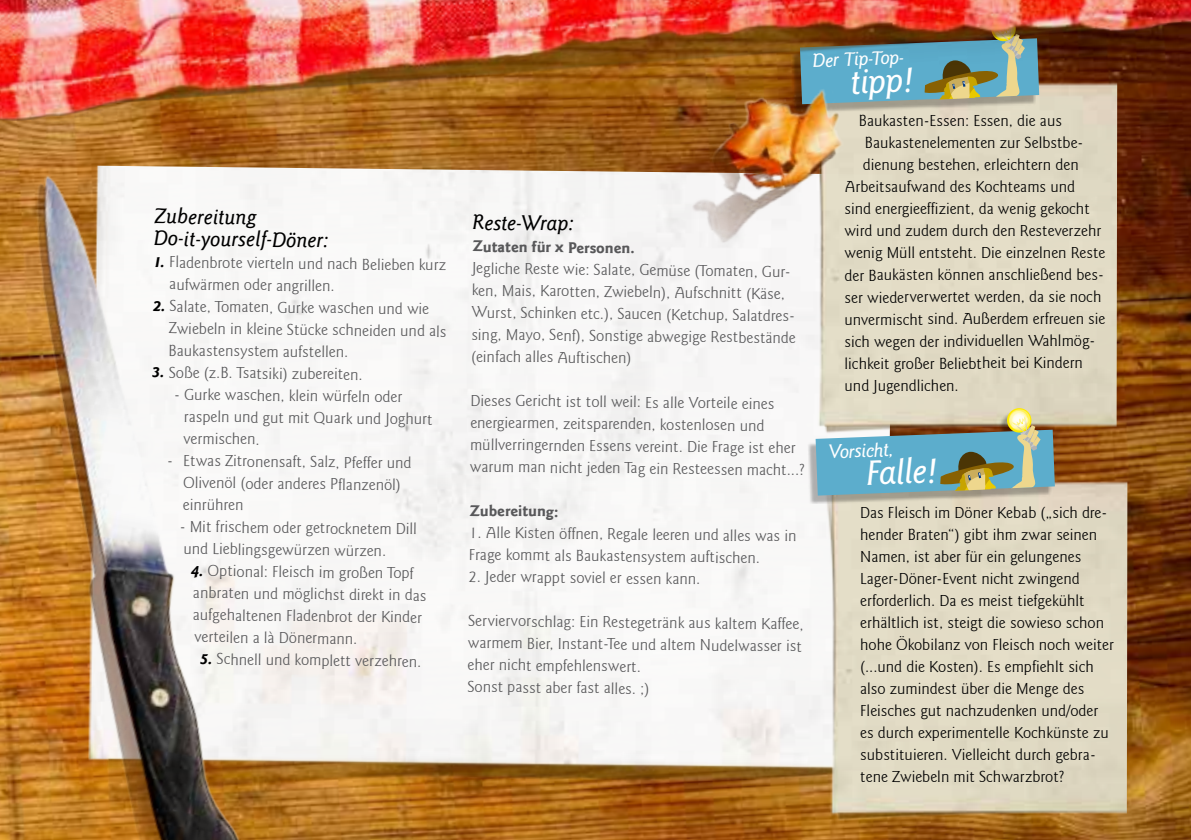
<style>
.page{position:relative;width:1191px;height:840px;background:#fff}
.page>*{position:absolute;margin:0;border:0;box-sizing:border-box;transform-origin:0 0}
.t1{font:italic 500 36px "Goudy Sans LT";color:#fff}
.t2{font:italic 500 22px/21.8px "Goudy Sans LT";color:#000}
.t3{font:italic 500 20px "Goudy Sans LT";color:#fff}
.t4{font:300 16px/22.2px "Goudy Sans IT Cby BT";color:#58585a}
.t5{font:300 16px/22px "Goudy Sans IT Cby BT";color:#000}
.t6{font:700 16px "Goudy Sans LT";color:#58585a}
.s1{font-family:"Goudy Sans LT";font-weight:700;font-style:italic;color:#000}
</style>
<div class="page">
<img style="left:892px;top:174px;width:299px;height:665px">
<img style="left:436px;top:174px;width:456px;height:665px">
<img style="left:0;top:174px;width:436px;height:665px">
<img style="left:796px;top:174px;width:321px;height:265px">
<img style="left:808px;top:468px;width:319px;height:358px">
<div style="left:807px;top:411px;width:244px;height:93px;background:#000;opacity:.3"></div>
<svg style="left:1006px;top:407px;width:25px;height:25px"></svg>
<svg style="left:815px;top:413px;width:239px;height:82px;background:#84aaaa"></svg>
<div style="left:1011px;top:421px;width:8px;height:7px;background:#fff7a3;border-radius:50%"></div>
<svg style="left:1009px;top:409px;width:19px;height:19px"></svg>
<img style="left:0;top:0;width:1191px;height:174px">
<img style="left:585px;top:26px;width:319px;height:302px">
<h2 class="t2" style="left:154px;top:205px;width:176px;rotate:1deg">Zubereitung<br>Do-it-yourself-Döner:</h2>
<p class="t4" style="left:170px;top:250px;width:278px;text-indent:-16px;rotate:1deg"><span class="s1">1.</span> Fladenbrote vierteln und nach Belieben kurz aufwärmen oder angrillen.</p>
<p class="t4" style="left:169px;top:294px;width:279px;text-indent:-16px;rotate:1deg"><span class="s1">2.</span> Salate, Tomaten, Gurke waschen und wie<br>Zwiebeln in kleine Stücke schneiden und als<br>Baukastensystem aufstellen.</p>
<p class="t4" style="left:153px;top:360px;width:212px;rotate:1deg"><span class="s1">3.</span> Soße (z.B. Tsatsiki) zubereiten.</p>
<p class="t4" style="left:184px;top:382px;width:250px;text-indent:-10px;rotate:1deg">- Gurke waschen, klein würfeln oder raspeln und gut mit Quark und Joghurt vermischen.</p>
<p class="t4" style="left:184px;top:448px;width:230px;text-indent:-16px;rotate:1deg">- Etwas Zitronensaft, Salz, Pfeffer und<br>Olivenöl (oder anderes Pflanzenöl) einrühren</p>
<p class="t4" style="left:180px;top:514px;width:239px;rotate:1deg">- Mit frischem oder getrocknetem Dill und Lieblingsgewürzen würzen.</p>
<p class="t4" style="left:191px;top:558px;width:237px;rotate:1deg"><span class="s1">4.</span> Optional: Fleisch im großen Topf anbraten und möglichst direkt in das aufgehaltenen Fladenbrot der Kinder verteilen a là Dönermann.</p>
<p class="t4" style="left:200px;top:646px;width:222px;rotate:1deg"><span class="s1">5.</span> Schnell und komplett verzehren.</p>
<h2 class="t2" style="left:473px;top:211px;width:103px;rotate:1deg">Reste-Wrap:</h2>
<p class="t6" style="left:472px;top:236px;width:164px;rotate:1deg">Zutaten für x Personen.</p>
<p class="t4" style="left:472px;top:256px;width:327px;rotate:1deg">Jegliche Reste wie: Salate, Gemüse (Tomaten, Gur&shy;ken, Mais, Karotten, Zwiebeln), Aufschnitt (Käse, Wurst, Schinken etc.), Saucen (Ketchup, Salatdres&shy;sing, Mayo, Senf), Sonstige abwegige Restbestände (einfach alles Auftischen)</p>
<p class="t4" style="left:471px;top:388px;width:337px;rotate:1deg">Dieses Gericht ist toll weil: Es alle Vorteile eines energiearmen, zeitsparenden, kostenlosen und müllverringernden Essens vereint. Die Frage ist eher warum man nicht jeden Tag ein Resteessen macht...?</p>
<p class="t6" style="left:469px;top:500px;width:91px;rotate:1deg">Zubereitung:</p>
<p class="t4" style="left:469px;top:520px;width:329px;rotate:1deg">1. Alle Kisten öffnen, Regale leeren und alles was in<br>Frage kommt als Baukastensystem auftischen.</p>
<p class="t4" style="left:469px;top:564px;width:233px;rotate:1deg">2. Jeder wrappt soviel er essen kann.</p>
<p class="t4" style="left:468px;top:608px;width:337px;rotate:1deg">Serviervorschlag: Ein Restegetränk aus kaltem Kaffee, warmem Bier, Instant-Tee und altem Nudelwasser ist eher nicht empfehlenswert.<br>Sonst passt aber fast alles. ;)</p>
<p class="t3" style="left:812px;top:49px;width:93px;rotate:-2deg">Der Tip-Top-</p>
<h1 class="t1" style="left:849px;top:62px;width:65px;rotate:-2deg">tipp!</h1>
<p class="t5" style="left:858px;top:110px;width:205px">Baukasten-Essen: Essen, die aus</p>
<p class="t5" style="left:864px;top:132px;width:220px">Baukastenelementen zur Selbstbe-</p>
<p class="t5" style="left:863px;top:154px;width:217px">dienung bestehen, erleichtern den</p>
<p class="t5" style="left:845px;top:176px;width:232px">Arbeitsaufwand des Kochteams und</p>
<p class="t5" style="left:844px;top:198px;width:247px">sind energieeffizient, da wenig gekocht</p>
<p class="t5" style="left:844px;top:220px;width:258px">wird und zudem durch den Resteverzehr</p>
<p class="t5" style="left:844px;top:242px;width:262px">wenig Müll entsteht. Die einzelnen Reste</p>
<p class="t5" style="left:844px;top:264px;width:261px">der Baukästen können anschließend bes-</p>
<p class="t5" style="left:844px;top:286px;width:258px">ser wiederverwertet werden, da sie noch</p>
<p class="t5" style="left:844px;top:308px;width:262px">unvermischt sind. Außerdem erfreuen sie</p>
<p class="t5" style="left:844px;top:330px;width:252px">sich wegen der individuellen Wahlmög-</p>
<p class="t5" style="left:844px;top:352px;width:240px">lichkeit großer Beliebtheit bei Kindern</p>
<p class="t5" style="left:844px;top:374px;width:116px">und Jugendlichen.</p>
<p class="t3" style="left:828px;top:440px;width:67px;rotate:-2deg">Vorsicht,</p>
<h1 class="t1" style="left:865px;top:453px;width:73px;rotate:-2deg">Falle!</h1>
<p class="t5" style="left:860px;top:501px;width:256px">Das Fleisch im Döner Kebab („sich dre&shy;hender Braten“) gibt ihm zwar seinen Namen, ist aber für ein gelungenes Lager-Döner-Event nicht zwingend erforderlich. Da es meist tiefgekühlt erhältlich ist, steigt die sowieso schon hohe Ökobilanz von Fleisch noch weiter (...und die Kosten). Es empfiehlt sich also zumindest über die Menge des Fleisches gut nachzudenken und/oder es durch experimentelle Kochkünste zu substituieren. Vielleicht durch gebra&shy;tene Zwiebeln mit Schwarzbrot?</p>
</div>
